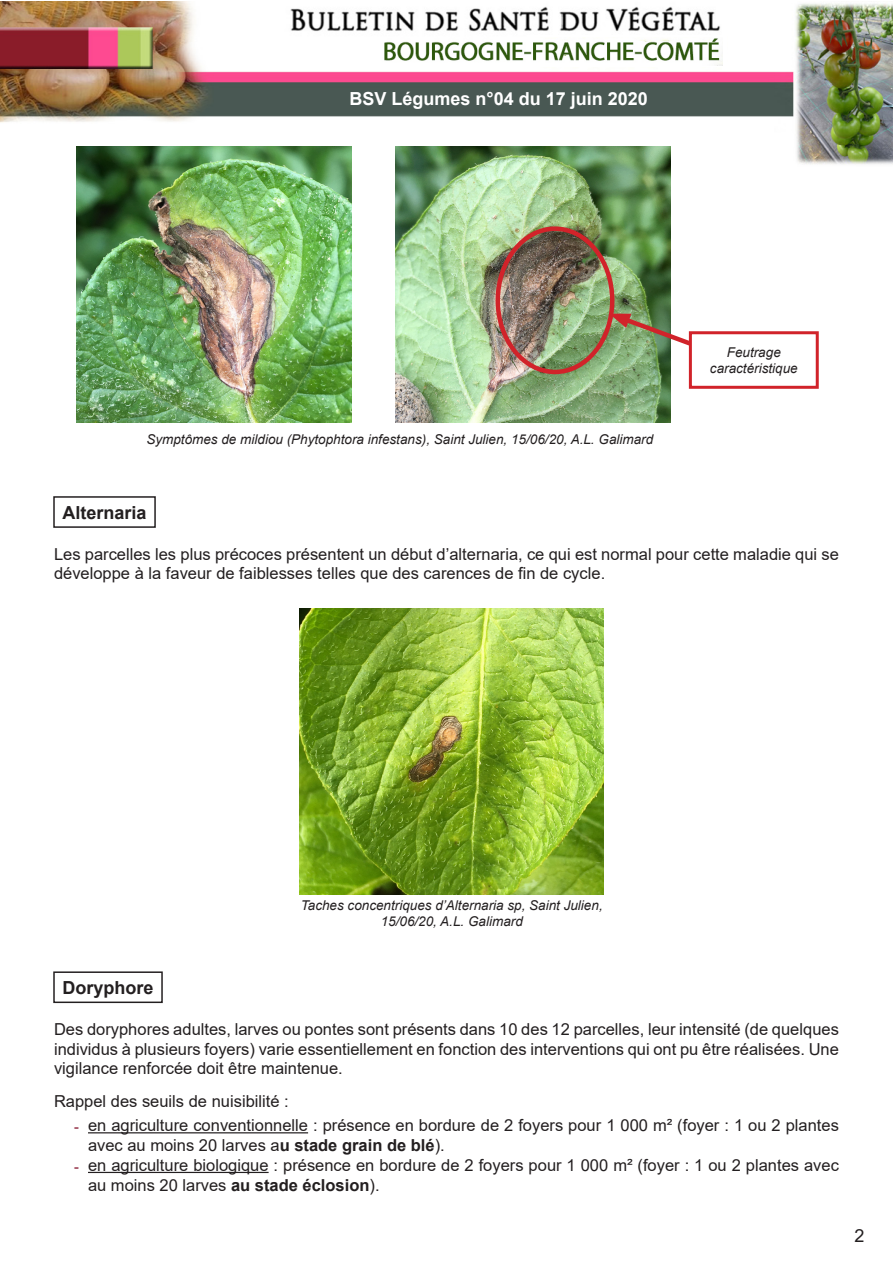
<style>
.page{position:relative;width:893px;height:1263px;background:#fff}
.page>*{position:absolute;margin:0;border:0;box-sizing:border-box;transform-origin:0 0}
.t1{font:700 18px "Arial";color:#fff}
.Titre_encadré{font:700 18px "Arial";color:#231f20}
.t2{font:18px "Arial";color:#231f20}
.Corps_de_texte{font:16.5px/19.8px "Arial";color:#231f20}
.Légende{font:italic 13.5px/16.2px "Arial";color:#231f20;text-align:center}
.s1{color:#861830}
.s2{font-weight:700}
</style>
<div class="page">
<img style="left:0;top:1px;width:893px;height:166px">
<div style="left:527px;top:35px;width:200px;height:32px;background:#fff"></div>
<img style="left:381px;top:37px;width:342px;height:28px">
<div style="left:53px;top:496px;width:103px;height:32px;border:2px solid #231f20"></div>
<div style="left:53px;top:971px;width:110px;height:32px;border:2px solid #231f20"></div>
<hr style="left:88px;top:1132px;width:220px;height:1px;background:#231f20">
<hr style="left:88px;top:1172px;width:181px;height:1px;background:#231f20">
<img style="left:77px;top:147px;width:274px;height:275px">
<img style="left:395px;top:147px;width:275px;height:275px">
<div style="left:495px;top:226px;width:119px;height:148px;border:4px solid #d1232a;border-radius:50%"></div>
<div style="left:689px;top:331px;width:130px;height:58px;border:3px solid #d1232a"></div>
<svg style="left:609px;top:312px;width:86px;height:37px"></svg>
<img style="left:300px;top:608px;width:304px;height:287px">
<p class="t1" style="left:349px;top:86px;width:300px">BSV Légumes n°04 du 17 juin 2020</p>
<p class="Légende" style="left:146px;top:431px;width:508px">Symptômes de mildiou (Phytophtora infestans), Saint Julien, 15/06/20, A.L. Galimard</p>
<p class="Légende" style="left:727px;top:344px;width:56px">Feutrage</p>
<p class="Légende" style="left:710px;top:360px;width:89px">caractéristique</p>
<p class="Titre_encadré" style="left:63px;top:500px;width:86px">Alternaria</p>
<p class="Corps_de_texte" style="left:54px;top:544px;width:786px">Les parcelles les plus précoces présentent un début d’alternaria, ce qui est normal pour cette maladie qui se développe à la faveur de faiblesses telles que des carences de fin de cycle.</p>
<p class="Légende" style="left:301px;top:897px;width:303px">Taches concentriques d’Alternaria sp, Saint Julien,<br>15/06/20, A.L. Galimard</p>
<p class="Titre_encadré" style="left:63px;top:975px;width:93px">Doryphore</p>
<p class="Corps_de_texte" style="left:54px;top:1019px;width:786px;text-align:justify">Des doryphores adultes, larves ou pontes sont présents dans 10 des 12 parcelles, leur intensité (de quelques individus à plusieurs foyers) varie essentiellement en fonction des interventions qui ont pu être réalisées. Une vigilance renforcée doit être maintenue.</p>
<p class="Corps_de_texte" style="left:54px;top:1091px;width:236px">Rappel des seuils de nuisibilité :</p>
<p class="Corps_de_texte" style="left:88px;top:1115px;width:752px;text-indent:-13px"><span class="s1">ـ</span> en agriculture conventionnelle : présence en bordure de 2 foyers pour 1 000 m² (foyer : 1 ou 2 plantes avec au moins 20 larves a<span class="s2">u stade grain de blé</span>).</p>
<p class="Corps_de_texte" style="left:88px;top:1155px;width:752px;text-indent:-13px"><span class="s1">ـ</span> en agriculture biologique : présence en bordure de 2 foyers pour 1 000 m² (foyer : 1 ou 2 plantes avec au moins 20 larves <span class="s2">au stade éclosion</span>).</p>
<p class="t2" style="left:855px;top:1223px;width:12px">2</p>
</div>
